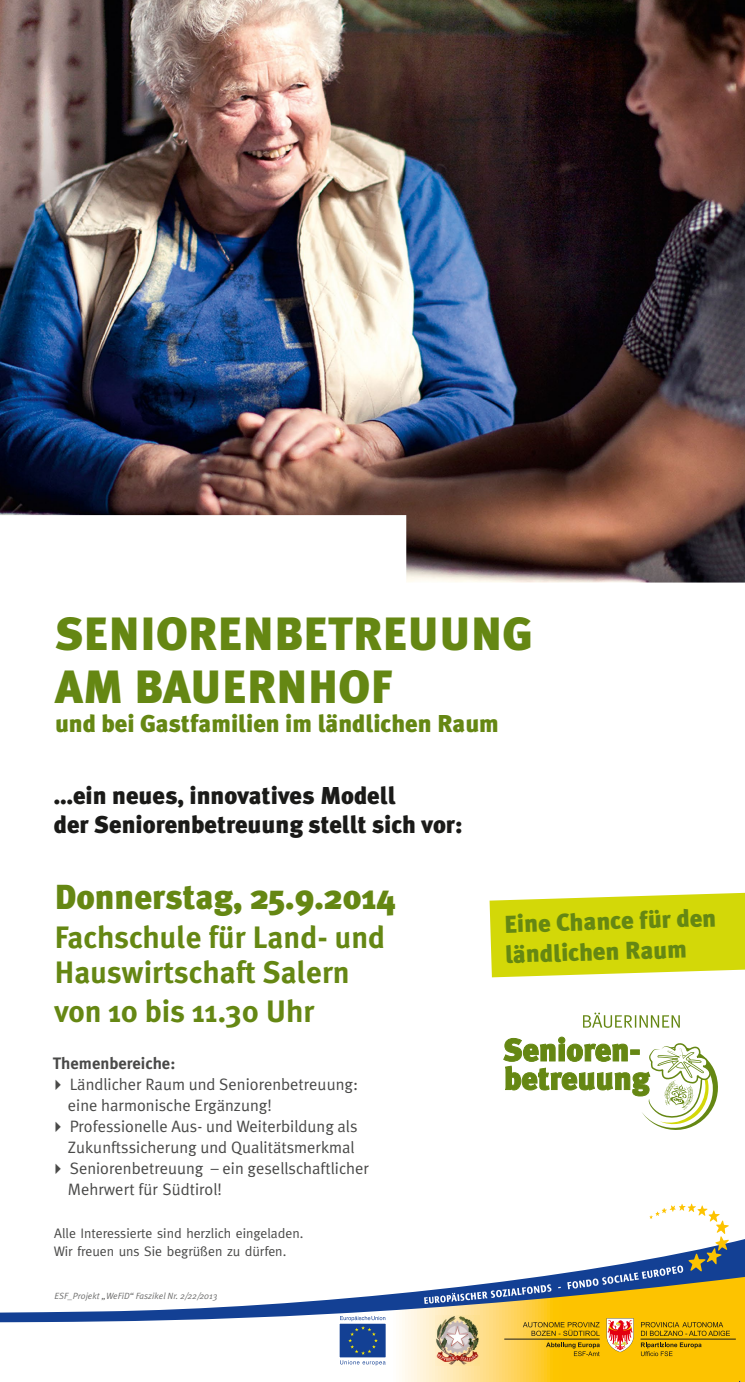
<style>
.page{position:relative;width:745px;height:1382px;background:#fff}
.page>*{position:absolute;margin:0;border:0;box-sizing:border-box;transform-origin:0 0}
.t1{font:900 46.58px/52.7px "Meta Plus";color:#658713}
.t2{font:900 34.72px "Meta Plus";color:#658713}
.t3{font:700 30.97px/35.5px "Meta Plus";color:#658713}
.t4{font:900 24.45px/30.2px "Meta Plus";color:#658713}
.t5{font:900 24.38px/29.2px "Meta Plus";color:#1a1a18}
.t6{font:900 24.38px "Meta Plus";color:#658713}
.t7{font:16.5px/21px "Meta Plus Normal";color:#494948}
.t8{font:700 16.5px "Meta Plus";color:#494948}
.t9{font:13.8px/18px "Meta";color:#494948}
.t10{font:italic 9px "Meta Plus Normal";color:#6f6f6e}
</style>
<div class="page">
<svg style="left:0;top:1322px;width:744px;height:60px"></svg>
<svg style="left:0;top:1239px;width:744px;height:83px"></svg>
<svg style="left:424px;top:1204px;width:304px;height:100px"></svg>
<div style="left:338px;top:1323px;width:48px;height:35px;border:1px solid #fff"></div>
<svg style="left:340px;top:1316px;width:45px;height:49px"></svg>
<hr style="left:640px;top:1339px;width:95px;height:1px;background:#1a1a18">
<svg style="left:522px;top:1322px;width:77px;height:14px"></svg>
<svg style="left:640px;top:1322px;width:89px;height:14px"></svg>
<hr style="left:504px;top:1339px;width:95px;height:1px;background:#1a1a18">
<svg style="left:606px;top:1318px;width:27px;height:34px"></svg>
<img style="left:435px;top:1316px;width:44px;height:49px">
<svg style="left:545px;top:1342px;width:54px;height:14px"></svg>
<svg style="left:640px;top:1342px;width:61px;height:14px"></svg>
<svg style="left:489px;top:893px;width:255px;height:84px;background:#d7dc21"></svg>
<svg style="left:503px;top:1037px;width:215px;height:93px"></svg>
<svg style="left:583px;top:1013px;width:96px;height:15px"></svg>
<img style="left:0;top:0;width:744px;height:583px">
<h1 class="t1" style="left:55px;top:608px;width:479px">SENIORENBETREUUNG<br>AM BAUERNHOF</h1>
<h3 class="t6" style="left:55px;top:709px;width:445px">und bei Gastfamilien im ländlichen Raum</h3>
<h3 class="t5" style="left:54px;top:781px;width:410px">…ein neues, innovatives Modell<br>der Seniorenbetreuung stellt sich vor:</h3>
<h2 class="t2" style="left:54px;top:876px;width:343px">Donnerstag, 25.9.2014</h2>
<h3 class="t3" style="left:54px;top:919px;width:332px">Fachschule für Land- und<br>Hauswirtschaft Salern</h3>
<h3 class="t3" style="left:54px;top:993px;width:261px">von 10 bis 11.30 Uhr</h3>
<p class="t8" style="left:53px;top:1054px;width:124px">Themenbereiche:</p>
<p class="t7" style="left:68px;top:1073px;width:291px;text-indent:-18px">✔ Ländlicher Raum und Seniorenbetreuung: eine harmonische Ergänzung!</p>
<p class="t7" style="left:49px;top:1115px;width:309px;text-align:right">✔ Professionelle Aus- und Weiterbildung als<br>Zukunftssicherung und Qualitätsmerkmal</p>
<p class="t7" style="left:68px;top:1157px;width:302px;text-indent:-18px">✔ Seniorenbetreuung – ein gesellschaftlicher<br>Mehrwert für Südtirol!</p>
<p class="t9" style="left:54px;top:1224px;width:251px">Alle Interessierte sind herzlich eingeladen.<br>Wir freuen uns Sie begrüßen zu dürfen.</p>
<p class="t10" style="left:54px;top:1291px;width:164px">ESF_Projekt „WeFiD“ Faszikel Nr. 2/22/2013</p>
<h3 class="t4" style="left:503px;top:910px;width:214px;rotate:-2deg">Eine Chance für den ländlichen Raum</h3>
</div>
